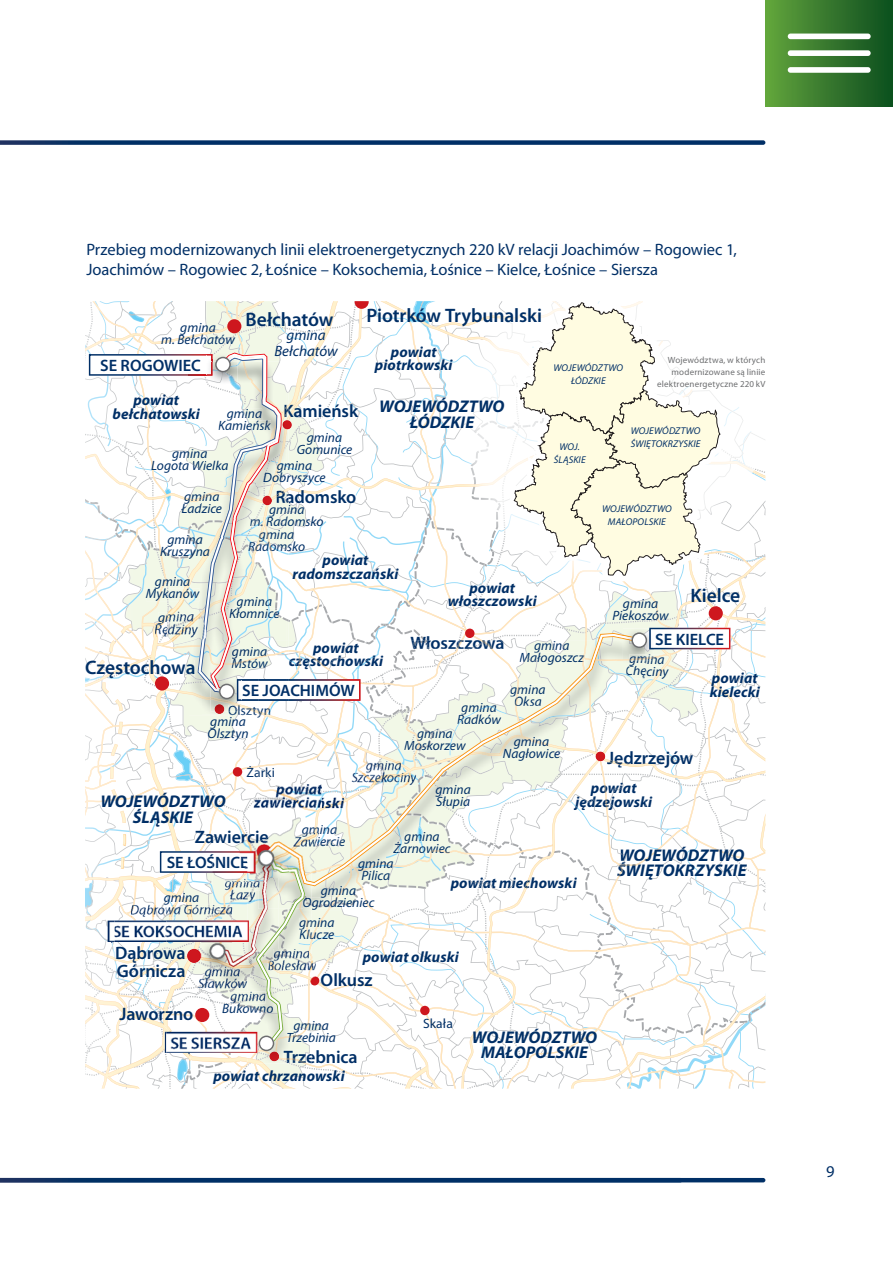
<style>
.page{position:relative;width:893px;height:1263px;background:#fff}
.page>*{position:absolute;margin:0;border:0;box-sizing:border-box;transform-origin:0 0}
.t1{font:600 19.5px "Myriad Pro";letter-spacing:-.01em;color:#002f66}
.t2{font:600 18px/18.3px "Myriad Pro";letter-spacing:-.005em;color:#002f66}
.t3{font:italic 700 16.95px/15.5px "Myriad Pro";color:#002f66;text-align:center}
.t4{font:16.5px/19.5px "Myriad Pro";letter-spacing:-.005em;color:#002f66}
.t5{font:600 16.5px "Myriad Pro";color:#002f66}
.t6{font:italic 700 15px/13.5px "Myriad Pro";letter-spacing:.01em;color:#002f66;text-align:center}
.t7{font:italic 15px/15.5px "Myriad Pro";color:#002f66;text-align:center}
.t8{font:italic 13.5px/12px "Myriad Pro";color:#002f66;text-align:center}
.t9{font:13.5px "Myriad Pro";letter-spacing:.01em;color:#002f66}
.t10{font:italic 9.9px/12.6px "Myriad Pro";letter-spacing:.015em;color:#002f66;text-align:center}
.t11{font:9px/12px "Myriad Pro";letter-spacing:.02em;color:#6d6e70;text-align:right}
.s1{color:#002c63}
.s2{color:#00275c}
.s3{color:#002e65}
.s4{color:#002b61}
.s5{color:#002d64}
.s6{color:#002a5f}
.s7{color:#002e64}
.s8{color:#002d63}
.s9{color:#00295e}
</style>
<div class="page">
<div style="left:765px;top:0;width:128px;height:106px;background:linear-gradient(to right,#63a43d,#0c4e1f)"></div>
<svg style="left:0;top:140px;width:765px;height:5px;background:#1b4474"></svg>
<svg style="left:0;top:1178px;width:765px;height:4px;background:#022f65"></svg>
<div style="left:788px;top:34px;width:83px;height:5px;background:#fff;border-radius:3px"></div>
<div style="left:788px;top:50px;width:83px;height:6px;background:#fff;border-radius:3px"></div>
<div style="left:788px;top:67px;width:83px;height:6px;background:#fff;border-radius:3px"></div>
<svg style="left:85px;top:301px;width:680px;height:788px"></svg>
<img style="left:322px;top:761px;width:94px;height:47px">
<img style="left:225px;top:784px;width:97px;height:98px">
<img style="left:114px;top:834px;width:52px;height:219px">
<img style="left:85px;top:883px;width:29px;height:77px">
<img style="left:166px;top:882px;width:104px;height:207px">
<img style="left:270px;top:949px;width:49px;height:36px">
<p class="t4" style="left:86px;top:242px;width:652px">Przebieg modernizowanych linii elektroenergetycznych 220 kV relacji Joachimów – Rogowiec 1,<br>Joachimów – Rogowiec 2, Łośnice – Koksochemia, Łośnice – Kielce, Łośnice – Siersza</p>
<p class="t8" style="left:161px;top:323px;width:75px">gmina<br>m. Bełchatów</p>
<p class="t5" style="left:100px;top:359px;width:102px">SE ROGOWIEC</p>
<h1 class="t1" style="left:246px;top:312px;width:89px">Bełchatów</h1>
<p class="t7" style="left:274px;top:329px;width:65px">gmina<br>Bełchatów</p>
<p class="t6" style="left:113px;top:395px;width:89px">powiat bełchatowski</p>
<p class="t8" style="left:151px;top:449px;width:79px">gmina<br>Logota Wielka</p>
<h2 class="t2" style="left:283px;top:403px;width:77px">Kamieńsk</h2>
<p class="t8" style="left:218px;top:409px;width:54px">gmin<span class="s1">a<br></span>Kamień<span class="s2">sk</span></p>
<p class="t8" style="left:263px;top:461px;width:64px">gmina<br>Dobryszyce</p>
<p class="t8" style="left:297px;top:433px;width:57px">gmina<br>Gomunice</p>
<p class="t8" style="left:184px;top:492px;width:37px">gmina</p>
<p class="t8" style="left:181px;top:504px;width:42px">Ładzice</p>
<h2 class="t2" style="left:275px;top:489px;width:83px">Radomsko</h2>
<p class="t8" style="left:250px;top:505px;width:75px">gmina<br>m. Radomsko</p>
<h1 class="t1" style="left:367px;top:308px;width:177px">Piotrków Trybunalski</h1>
<p class="t6" style="left:375px;top:346px;width:79px">powiat piotrkowski</p>
<p class="t3" style="left:379px;top:401px;width:127px">WOJEWÓDZTWO<br>ŁÓDZKIE</p>
<p class="t10" style="left:553px;top:363px;width:71px">WOJEWÓDZTWO<br>ŁÓDZKIE</p>
<p class="t11" style="left:657px;top:355px;width:110px">Województwa, w których modernizowane są liniie elektroenergetyczne 220 kV</p>
<p class="t10" style="left:554px;top:442px;width:33px">WOJ.<br>ŚLĄSKIE</p>
<p class="t10" style="left:631px;top:426px;width:71px;text-align:left">WOJEWÓDZTWO<br>ŚWIĘTOKRZYSKIE</p>
<p class="t10" style="left:602px;top:504px;width:71px">WOJEWÓDZTWO<br>MAŁOPOLSKIE</p>
<p class="t8" style="left:160px;top:534px;width:51px">gmina<br>Kruszyna</p>
<p class="t8" style="left:146px;top:577px;width:55px">gmina<br>Mykanów</p>
<h1 class="t1" style="left:85px;top:660px;width:112px">Częstochowa</h1>
<p class="t8" style="left:259px;top:530px;width:37px">gmina</p>
<p class="t8" style="left:248px;top:542px;width:59px">Radomsko</p>
<p class="t8" style="left:229px;top:597px;width:52px">g<span class="s3">m</span>ina<br><span class="s4">Kł</span>omnice</p>
<p class="t8" style="left:231px;top:647px;width:38px;text-align:left"><span class="s4">gm</span>ina<br><span class="s4">Ms</span>tów</p>
<p class="t6" style="left:292px;top:555px;width:107px">powiat radomszczański</p>
<p class="t6" style="left:289px;top:642px;width:96px">powiat częstochowski</p>
<p class="t6" style="left:448px;top:582px;width:90px">powiat włoszczowski</p>
<h2 class="t2" style="left:410px;top:635px;width:96px">Wł zczowa</h2>
<h2 class="t2" style="left:431px;top:635px;width:19px">os</h2>
<p class="t8" style="left:519px;top:641px;width:66px">gmina<br>Małogoszcz</p>
<p class="t5" style="left:242px;top:684px;width:114px">SE JOACHIMÓW</p>
<p class="t9" style="left:228px;top:705px;width:45px"><span class="s5">Ol</span>sztyn</p>
<p class="t8" style="left:208px;top:716px;width:43px;text-align:left">gmina<br>Olsztyn</p>
<p class="t9" style="left:247px;top:768px;width:30px">Żarki</p>
<p class="t8" style="left:457px;top:703px;width:45px">gmina<br>Radków</p>
<p class="t8" style="left:510px;top:684px;width:37px;text-align:left">gmina<br>Oksa</p>
<p class="t8" style="left:404px;top:729px;width:63px">gmina<br>Moskorzew</p>
<p class="t8" style="left:503px;top:737px;width:59px">gmina<br>Nagłowice</p>
<h1 class="t1" style="left:690px;top:588px;width:51px">Kielce</h1>
<p class="t8" style="left:612px;top:598px;width:58px">gmina<br>Piekoszów</p>
<p class="t8" style="left:626px;top:654px;width:44px;text-align:left"><span class="s6">gm</span><span class="s7">in</span>a<br>Chęciny</p>
<p class="t5" style="left:655px;top:633px;width:70px">SE KIELCE</p>
<p class="t6" style="left:710px;top:673px;width:52px;text-align:left">powiat kielecki</p>
<h2 class="t2" style="left:607px;top:750px;width:88px">Jędzrzejów</h2>
<p class="t6" style="left:591px;top:783px;width:47px">powiat</p>
<p class="t8" style="left:435px;top:785px;width:37px;text-align:left">gmina<br>Słupia</p>
<p class="t3" style="left:100px;top:796px;width:127px">WOJEWÓDZTWO<br>ŚLĄSKIE</p>
<p class="t6" style="left:575px;top:796px;width:79px">jędzejowski</p>
<p class="t8" style="left:302px;top:825px;width:37px">gmina</p>
<h2 class="t2" style="left:195px;top:829px;width:76px">Zawiercie</h2>
<p class="t8" style="left:293px;top:837px;width:53px">Zawiercie</p>
<p class="t8" style="left:393px;top:832px;width:59px">g<span class="s4">m</span>ina<br><span class="s6">Ż</span><span class="s4">a</span>rnowiec</p>
<p class="t3" style="left:617px;top:849px;width:131px;text-align:left">WOJEWÓDZTWO<br>ŚWIĘTOKRZYSKIE</p>
<p class="t5" style="left:167px;top:856px;width:83px">SE ŁOŚNICE</p>
<p class="t8" style="left:358px;top:859px;width:37px;text-align:left">gmina<br>Pilica</p>
<p class="t8" style="left:303px;top:886px;width:73px">gmina<br><span class="s8">O</span>grodzieniec</p>
<p class="t6" style="left:451px;top:877px;width:127px">powiat mie owski</p>
<p class="t6" style="left:523px;top:877px;width:17px">ch</p>
<p class="t8" style="left:164px;top:893px;width:37px">gmina</p>
<h2 class="t2" style="left:115px;top:945px;width:72px">Dąbrowa<br>Górnicza</h2>
<h2 class="t2" style="left:119px;top:1006px;width:75px">Jaworzno</h2>
<p class="t8" style="left:299px;top:918px;width:37px;text-align:left">g<span class="s4">m</span>ina<br>Klucze</p>
<p class="t6" style="left:363px;top:951px;width:98px">powiat olkuski</p>
<p class="t8" style="left:222px;top:1003px;width:53px">Buko<span class="s3">wn</span><span class="s9">o</span></p>
<h2 class="t2" style="left:321px;top:973px;width:54px">Olkusz</h2>
<p class="t8" style="left:286px;top:1021px;width:51px">gmina<br><span class="s3">Tr</span>zebinia</p>
<h2 class="t2" style="left:283px;top:1049px;width:76px">Trzebnica</h2>
<p class="t6" style="left:213px;top:1070px;width:133px">powiat chrzanowski</p>
<p class="t9" style="left:423px;top:1018px;width:31px">Skała</p>
<p class="t3" style="left:472px;top:1031px;width:127px">WOJEWÓDZTWO<br>MAŁOPOLSKIE</p>
<p class="t4" style="left:826px;top:1163px;width:10px">9</p>
</div>
